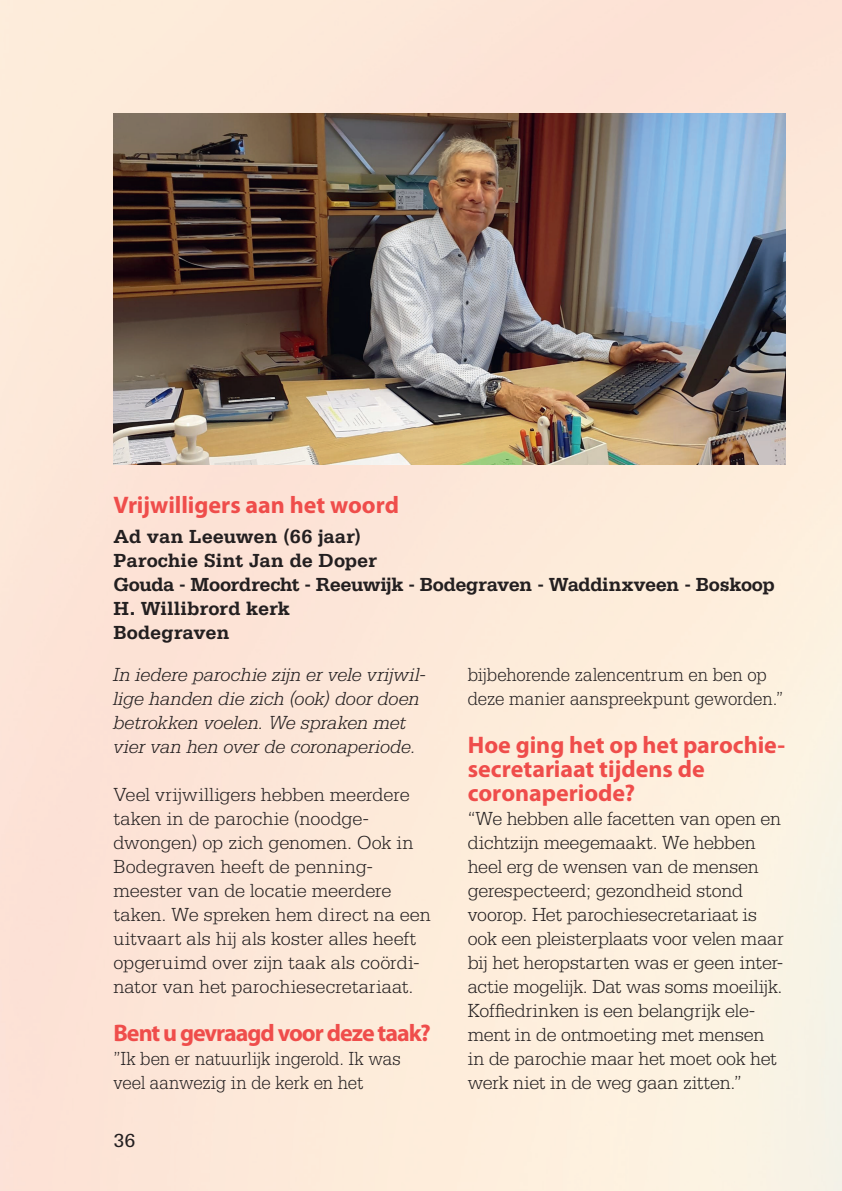
<style>
.page{position:relative;width:842px;height:1191px;background:#fff}
.page>*{position:absolute;margin:0;border:0;box-sizing:border-box;transform-origin:0 0}
.t1{font:700 24px/24px "Myriad Pro";color:#ef4d4b}
.t2{font:700 24px "Myriad Pro";letter-spacing:-.04em;color:#ef4d4b}
.t3{font:300 20px/24px "Serifa Std";letter-spacing:-.005em;color:#231f20}
.t4{font:700 20px/24px "Serifa Std";letter-spacing:-.01em;color:#231f20}
.t5{font:italic 300 20px/24px "Serifa Std";letter-spacing:-.005em;color:#231f20}
.t6{font:300 20px/24px "Serifa Std";letter-spacing:-.005em;color:#231f20;scale:.93 1}
.t7{font:20px "Serifa Std";color:#231f20}
</style>
<div class="page">
<img style="left:0;top:0;width:842px;height:1191px">
<img style="left:113px;top:113px;width:672px;height:352px">
<p class="t1" style="left:113px;top:493px;width:287px">Vrijwilligers aan het woord</p>
<p class="t4" style="left:113px;top:524px;width:663px">Ad van Leeuwen (66 jaar)<br>Parochie Sint Jan de Doper<br>Gouda - Moordrecht - Reeuwijk - Bodegraven - Waddinxveen - Boskoop<br>H. Willibrord kerk<br>Bodegraven</p>
<p class="t5" style="left:113px;top:662px;width:314px">In iedere parochie zijn er vele vrijwil&shy;lige handen die zich (ook) door doen betrokken voelen. We spraken met vier van hen over de coronaperiode.</p>
<p class="t3" style="left:113px;top:782px;width:319px">Veel vrijwilligers hebben meerdere taken in de parochie (noodge&shy;dwongen) op zich genomen. Ook in Bodegraven heeft de penning&shy;meester van de locatie meerdere taken. We spreken hem direct na een uitvaart als hij als koster alles heeft opgeruimd over zijn taak als coördi&shy;nator van het parochiesecretariaat.</p>
<p class="t2" style="left:113px;top:1019px;width:319px">Bent u gevraagd voor deze taak?</p>
<p class="t6" style="left:113px;top:1046px;width:310px">”Ik ben er natuurlijk ingerold. Ik was veel aanwezig in de kerk en het</p>
<p class="t6" style="left:468px;top:662px;width:341px">bijbehorende zalencentrum en ben op deze manier aanspreekpunt geworden.”</p>
<p class="t1" style="left:468px;top:733px;width:319px">Hoe ging het op het parochie&shy;secretariaat tijdens de coronaperiode?</p>
<p class="t3" style="left:468px;top:806px;width:318px">“We hebben alle facetten van open en dichtzijn meegemaakt. We hebben heel erg de wensen van de mensen gerespecteerd; gezondheid stond voorop. Het parochiesecretariaat is ook een pleisterplaats voor velen maar bij het heropstarten was er geen inter&shy;actie mogelijk. Dat was soms moeilijk.<br>Koffiedrinken is een belangrijk ele&shy;ment in de ontmoeting met mensen in de parochie maar het moet ook het werk niet in de weg gaan zitten.”</p>
<p class="t7" style="left:113px;top:1129px;width:24px">36</p>
</div>
